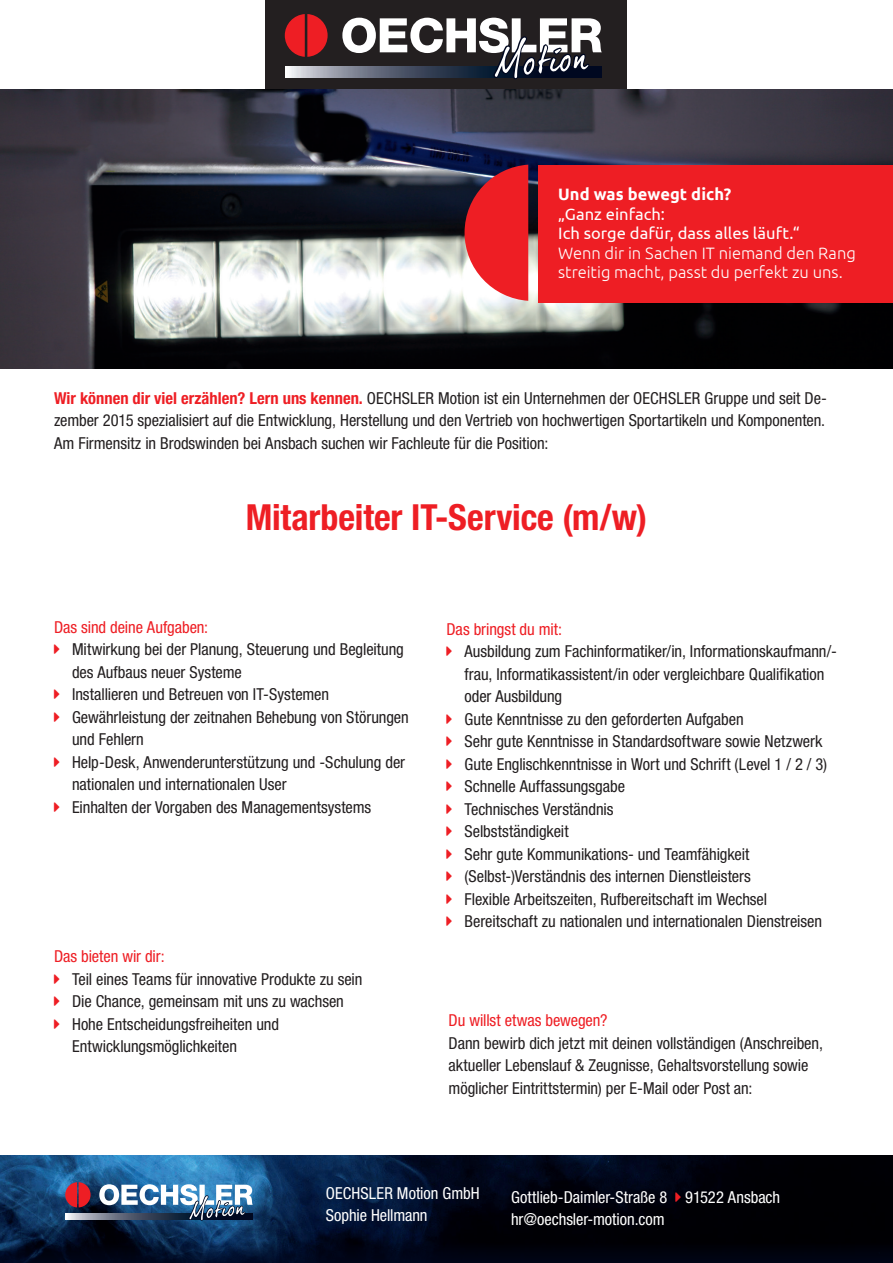
<style>
.page{position:relative;width:893px;height:1263px;background:#fff}
.page>*{position:absolute;margin:0;border:0;box-sizing:border-box;transform-origin:0 0}
.t1{font:700 condensed 36px "Helvetica Neue LT Std";letter-spacing:-.005em;color:#ee1e24}
.t2{font:condensed 16.5px/22.5px "Helvetica Neue LT Std";letter-spacing:-.005em;color:#231f20}
.t3{font:condensed 16.5px/22.5px "Helvetica Neue LT Std";color:#fff}
.t4{font:condensed 16.5px "Helvetica Neue LT Std";letter-spacing:-.005em;color:#ee1e24}
.t5{font:300 16.5px/19.5px "Ubuntu";color:#fff}
.t6{font:16.5px/19.5px "Ubuntu";letter-spacing:.005em;color:#fff}
.t7{font:700 16.5px "Ubuntu";letter-spacing:.005em;color:#fff}
.s1{font-weight:700;color:#ee1e24}
</style>
<div class="page">
<div style="left:266px;top:0;width:361px;height:90px;background:#231f20"></div>
<svg style="left:285px;top:14px;width:43px;height:43px"></svg>
<svg style="left:286px;top:67px;width:56px;height:11px"></svg>
<svg style="left:342px;top:18px;width:260px;height:61px"></svg>
<img style="left:0;top:90px;width:893px;height:279px">
<svg style="left:465px;top:165px;width:63px;height:136px;background:#d83840"></svg>
<div style="left:539px;top:165px;width:354px;height:137px;background:#ee1e24"></div>
<img style="left:0;top:1156px;width:893px;height:107px">
<svg style="left:65px;top:1182px;width:26px;height:25px"></svg>
<svg style="left:66px;top:1213px;width:33px;height:7px"></svg>
<svg style="left:99px;top:1184px;width:154px;height:37px"></svg>
<svg style="left:675px;top:1192px;width:6px;height:9px"></svg>
<p class="t7" style="left:558px;top:184px;width:175px">Und was bewegt dich?</p>
<p class="t6" style="left:558px;top:203px;width:243px">„Ganz einfach:<br>Ich sorge dafür, dass alles läuft.“</p>
<p class="t5" style="left:558px;top:243px;width:299px">Wenn dir in Sachen IT niemand den Rang streitig macht, passt du perfekt zu uns.</p>
<p class="t2" style="left:54px;top:386px;width:774px;text-align:justify"><span class="s1">Wir können dir viel erzählen? Lern uns kennen.</span> OECHSLER Motion ist ein Unternehmen der OECHSLER Gruppe und seit De&shy;zember 2015 spezialisiert auf die Entwicklung, Herstellung und den Vertrieb von hochwertigen Sportartikeln und Komponenten.<br>Am Firmensitz in Brodswinden bei Ansbach suchen wir Fachleute für die Position:</p>
<h1 class="t1" style="left:246px;top:495px;width:403px">Mitarbeiter IT-Service (m/w)</h1>
<p class="t4" style="left:54px;top:617px;width:156px">Das sind deine Aufgaben:</p>
<p class="t2" style="left:72px;top:638px;width:338px">Mitwirkung bei der Planung, Steuerung und Begleitung des Aufbaus neuer Systeme<br>Installieren und Betreuen von IT-Systemen Gewährleistung der zeitnahen Behebung von Störungen und Fehlern<br>Help-Desk, Anwenderunterstützung und -Schulung der nationalen und internationalen User<br>Einhalten der Vorgaben des Managementsystems</p>
<p class="t4" style="left:54px;top:947px;width:112px">Das bieten wir dir:</p>
<p class="t2" style="left:72px;top:967px;width:292px">Teil eines Teams für innovative Produkte zu sein Die Chance, gemeinsam mit uns zu wachsen Hohe Entscheidungsfreiheiten und Entwicklungsmöglichkeiten</p>
<p class="t4" style="left:446px;top:619px;width:117px">Das bringst du mit:</p>
<p class="t2" style="left:464px;top:640px;width:374px">Ausbildung zum Fachinformatiker/in, Informationskaufmann/- frau, Informatikassistent/in oder vergleichbare Qualifikation oder Ausbildung<br>Gute Kenntnisse zu den geforderten Aufgaben<br>Sehr gute Kenntnisse in Standardsoftware sowie Netzwerk Gute Englischkenntnisse in Wort und Schrift (Level 1 / 2 / 3)<br>Schnelle Auffassungsgabe<br>Technisches Verständnis<br>Selbstständigkeit<br>Sehr gute Kommunikations- und Teamfähigkeit (Selbst-)Verständnis des internen Dienstleisters<br>Flexible Arbeitszeiten, Rufbereitschaft im Wechsel Bereitschaft zu nationalen und internationalen Dienstreisen</p>
<p class="t4" style="left:449px;top:1011px;width:160px">Du willst etwas bewegen?</p>
<p class="t2" style="left:449px;top:1031px;width:376px">Dann bewirb dich jetzt mit deinen vollständigen (Anschreiben, aktueller Lebenslauf &amp; Zeugnisse, Gehaltsvorstellung sowie möglicher Eintrittstermin) per E-Mail oder Post an:</p>
<p class="t3" style="left:326px;top:1182px;width:155px">OECHSLER Motion GmbH<br>Sophie Hellmann</p>
<p class="t3" style="left:511px;top:1185px;width:270px">Gottlieb-Daimler-Straße 8 91522 Ansbach hr@oechsler-motion.com</p>
</div>
